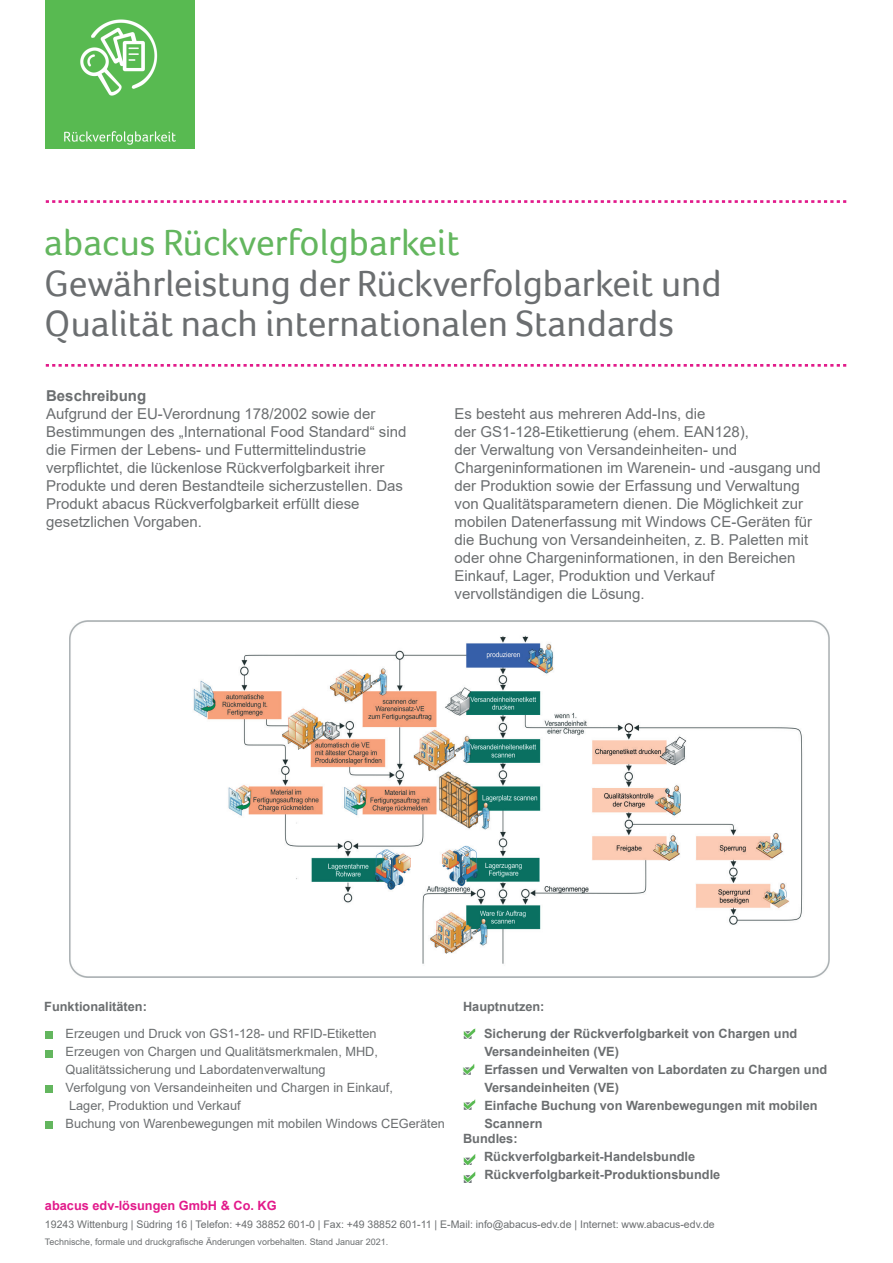
<style>
.page{position:relative;width:893px;height:1263px;background:#fff}
.page>*{position:absolute;margin:0;border:0;box-sizing:border-box;transform-origin:0 0}
.t1{font:37.5px/40.5px "Foco";color:#6b6e70}
.t2{font:37.5px "Foco";color:#63b65e}
.t3{font:15px/18px "Arial";color:#6b6e70}
.t4{font:700 15px "Arial";color:#6b6e70}
.t5{font:700 12.75px/18px "Arial";color:#6b6e70}
.t6{font:12.75px/18px "Arial";color:#6b6e70}
.t7{font:700 12.75px "Arial";color:#e21a8b}
.t8{font:10.5px "Arial";color:#6b6e70}
.t9{font:9px "Arial";color:#6b6e70}
</style>
<div class="page">
<svg style="left:46px;top:200px;width:801px;height:3px"></svg>
<svg style="left:46px;top:364px;width:801px;height:3px"></svg>
<svg style="left:463px;top:1028px;width:12px;height:10px"></svg>
<img style="left:45px;top:0;width:149px;height:149px">
<img style="left:69px;top:621px;width:760px;height:357px">
<svg style="left:463px;top:1099px;width:12px;height:11px"></svg>
<svg style="left:463px;top:1064px;width:12px;height:11px"></svg>
<div style="left:45px;top:1031px;width:7px;height:7px;background:#63b65e"></div>
<div style="left:45px;top:1050px;width:7px;height:7px;background:#63b65e"></div>
<div style="left:45px;top:1085px;width:7px;height:7px;background:#63b65e"></div>
<div style="left:45px;top:1122px;width:7px;height:7px;background:#63b65e"></div>
<svg style="left:463px;top:1154px;width:12px;height:28px"></svg>
<h1 class="t2" style="left:44px;top:221px;width:417px">abacus Rückverfolgbarkeit</h1>
<h1 class="t1" style="left:44px;top:262px;width:679px">Gewährleistung der Rückverfolgbarkeit und<br>Qualität nach internationalen Standards</h1>
<p class="t4" style="left:46px;top:385px;width:102px">Beschreibung</p>
<p class="t3" style="left:46px;top:405px;width:362px">Aufgrund der EU-Verordnung 178/2002 sowie der Bestimmungen des „International Food Standard“ sind die Firmen der Lebens- und Futtermittelindustrie verpflichtet, die lückenlose Rückverfolgbarkeit ihrer Produkte und deren Bestandteile sicherzustellen. Das Produkt abacus Rückverfolgbarkeit erfüllt diese gesetzlichen Vorgaben.</p>
<p class="t3" style="left:455px;top:405px;width:368px">Es besteht aus mehreren Add-Ins, die<br>der GS1-128-Etikettierung (ehem. EAN128),<br>der Verwaltung von Versandeinheiten- und Chargeninformationen im Warenein- und -ausgang und der Produktion sowie der Erfassung und Verwaltung von Qualitätsparametern dienen. Die Möglichkeit zur mobilen Datenerfassung mit Windows CE-Geräten für die Buchung von Versandeinheiten, z. B. Paletten mit oder ohne Chargeninformationen, in den Bereichen Einkauf, Lager, Produktion und Verkauf vervollständigen die Lösung.</p>
<p class="t5" style="left:44px;top:998px;width:104px">Funktionalitäten:</p>
<p class="t6" style="left:66px;top:1025px;width:381px">Erzeugen und Druck von GS1-128- und RFID-Etiketten<br>Erzeugen von Chargen und Qualitätsmerkmalen, MHD, Qualitätssicherung und Labordatenverwaltung<br>Verfolgung von Versandeinheiten und Chargen in Einkauf,<br>Lager, Produktion und Verkauf<br>Buchung von Warenbewegungen mit mobilen Windows CEGeräten</p>
<p class="t5" style="left:484px;top:993px;width:315px;line-height:27px;text-indent:-21px">Hauptnutzen:<br>Sicherung der Rückverfolgbarkeit von Chargen und</p>
<p class="t5" style="left:484px;top:1043px;width:344px">Versandeinheiten (VE)<br>Erfassen und Verwalten von Labordaten zu Chargen und<br>Versandeinheiten (VE)<br>Einfache Buchung von Warenbewegungen mit mobilen<br>Scannern</p>
<p class="t5" style="left:484px;top:1130px;width:238px;text-indent:-21px">Bundles:<br>Rückverfolgbarkeit-Handelsbundle<br>Rückverfolgbarkeit-Produktionsbundle</p>
<p class="t7" style="left:45px;top:1197px;width:233px">abacus edv-lösungen GmbH &amp; Co. KG</p>
<p class="t8" style="left:45px;top:1217px;width:671px">19243 Wittenburg | Südring 16 | Telefon: +49 38852 601-0 | Fax: +49 38852 601-11 | E-Mail: info@abacus-edv.de | Internet: www.abacus-edv.de</p>
<p class="t9" style="left:45px;top:1235px;width:345px">Technische, formale und druckgrafische Änderungen vorbehalten. Stand Januar 2021.</p>
</div>
